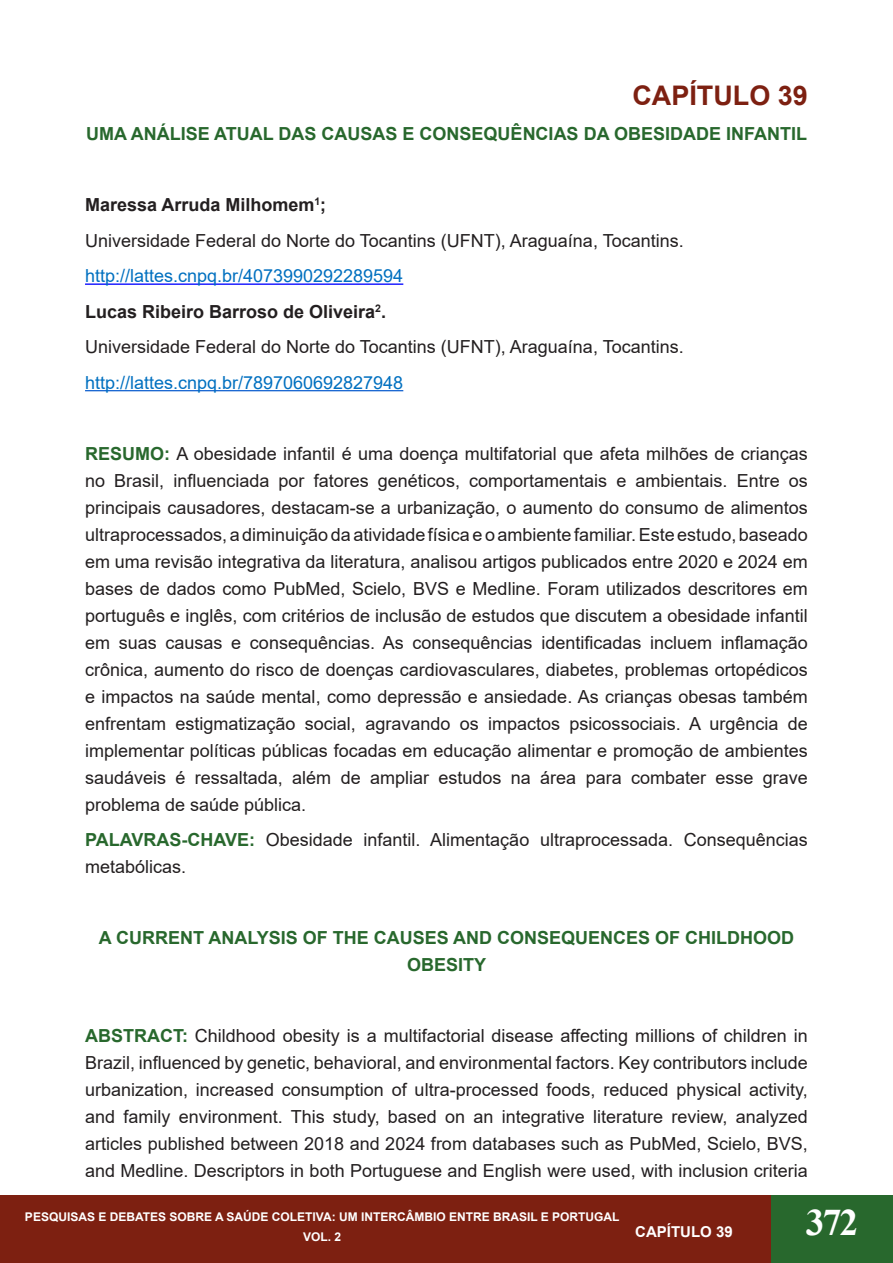
<style>
.page{position:relative;width:893px;height:1263px;background:#fff}
.page>*{position:absolute;margin:0;border:0;box-sizing:border-box;transform-origin:0 0}
.t1{font:700 37.5px "Times New Roman";color:#fff}
.t2{font:700 27px "Arial";color:#7d2011}
.t3{font:18px/27px "Arial";color:#231f20;text-align:justify}
.t4{font:700 18px/27px "Arial";color:#28682d;text-align:center}
.t5{font:18px "Arial";color:#0070c0}
.t6{font:700 18px "Arial";color:#231f20}
.t7{font:700 15px "Arial";color:#fff}
.t8{font:700 12px/20.2px "Arial";color:#fff;text-align:center}
.s1{font-weight:700;color:#28682d}
</style>
<div class="page">
<div style="left:0;top:1196px;width:893px;height:67px;background:#7d2011"></div>
<div style="left:771px;top:1196px;width:122px;height:67px;background:#28682d"></div>
<hr style="left:85px;top:283px;width:318px;height:2px;background:#00f">
<hr style="left:85px;top:390px;width:318px;height:1px;background:#1967d2">
<p class="t2" style="left:632px;top:76px;width:177px">CAPÍTULO 39</p>
<p class="t4" style="left:86px;top:121px;width:722px">UMA ANÁLISE ATUAL DAS CAUSAS E CONSEQUÊNCIAS DA OBESIDADE INFANTIL</p>
<p class="t6" style="left:85px;top:192px;width:243px">Maressa Arruda Milhomem<sup>1</sup>;</p>
<p class="t3" style="left:85px;top:227px;width:600px">Universidade Federal do Norte do Tocantins (UFNT), Araguaína, Tocantins.</p>
<p class="t5" style="left:85px;top:263px;width:320px">http://lattes.cnpq.br/4073990292289594</p>
<p class="t6" style="left:85px;top:299px;width:302px">Lucas Ribeiro Barroso de Oliveira<sup>2</sup>.</p>
<p class="t3" style="left:85px;top:333px;width:600px">Universidade Federal do Norte do Tocantins (UFNT), Araguaína, Tocantins.</p>
<p class="t5" style="left:85px;top:370px;width:320px">http://lattes.cnpq.br/7897060692827948</p>
<p class="t3" style="left:85px;top:440px;width:724px"><span class="s1">RESUMO:</span> A obesidade infantil é uma doença multifatorial que afeta milhões de crianças no Brasil, influenciada por fatores genéticos, comportamentais e ambientais. Entre os principais causadores, destacam-se a urbanização, o aumento do consumo de alimentos ultraprocessados, a diminuição da atividade física e o ambiente familiar. Este estudo, baseado em uma revisão integrativa da literatura, analisou artigos publicados entre 2020 e 2024 em bases de dados como PubMed, Scielo, BVS e Medline. Foram utilizados descritores em português e inglês, com critérios de inclusão de estudos que discutem a obesidade infantil em suas causas e consequências. As consequências identificadas incluem inflamação crônica, aumento do risco de doenças cardiovasculares, diabetes, problemas ortopédicos e impactos na saúde mental, como depressão e ansiedade. As crianças obesas também enfrentam estigmatização social, agravando os impactos psicossociais. A urgência de implementar políticas públicas focadas em educação alimentar e promoção de ambientes saudáveis é ressaltada, além de ampliar estudos na área para combater esse grave problema de saúde pública.</p>
<p class="t3" style="left:85px;top:826px;width:724px"><span class="s1">PALAVRAS-CHAVE:</span> Obesidade infantil. Alimentação ultraprocessada. Consequências metabólicas.</p>
<p class="t4" style="left:99px;top:925px;width:697px">A CURRENT ANALYSIS OF THE CAUSES AND CONSEQUENCES OF CHILDHOOD<br>OBESITY</p>
<p class="t3" style="left:85px;top:1022px;width:724px"><span class="s1">ABSTRACT:</span> Childhood obesity is a multifactorial disease affecting millions of children in Brazil, influenced by genetic, behavioral, and environmental factors. Key contributors include urbanization, increased consumption of ultra-processed foods, reduced physical activity, and family environment. This study, based on an integrative literature review, analyzed articles published between 2018 and 2024 from databases such as PubMed, Scielo, BVS, and Medline. Descriptors in both Portuguese and English were used, with inclusion criteria</p>
<p class="t8" style="left:25px;top:1207px;width:596px">PESQUISAS E DEBATES SOBRE A SAÚDE COLETIVA: UM INTERCÂMBIO ENTRE BRASIL E PORTUGAL<br>VOL. 2</p>
<p class="t7" style="left:635px;top:1221px;width:99px">CAPÍTULO 39</p>
<h1 class="t1" style="left:806px;top:1195px;width:54px">372</h1>
</div>
